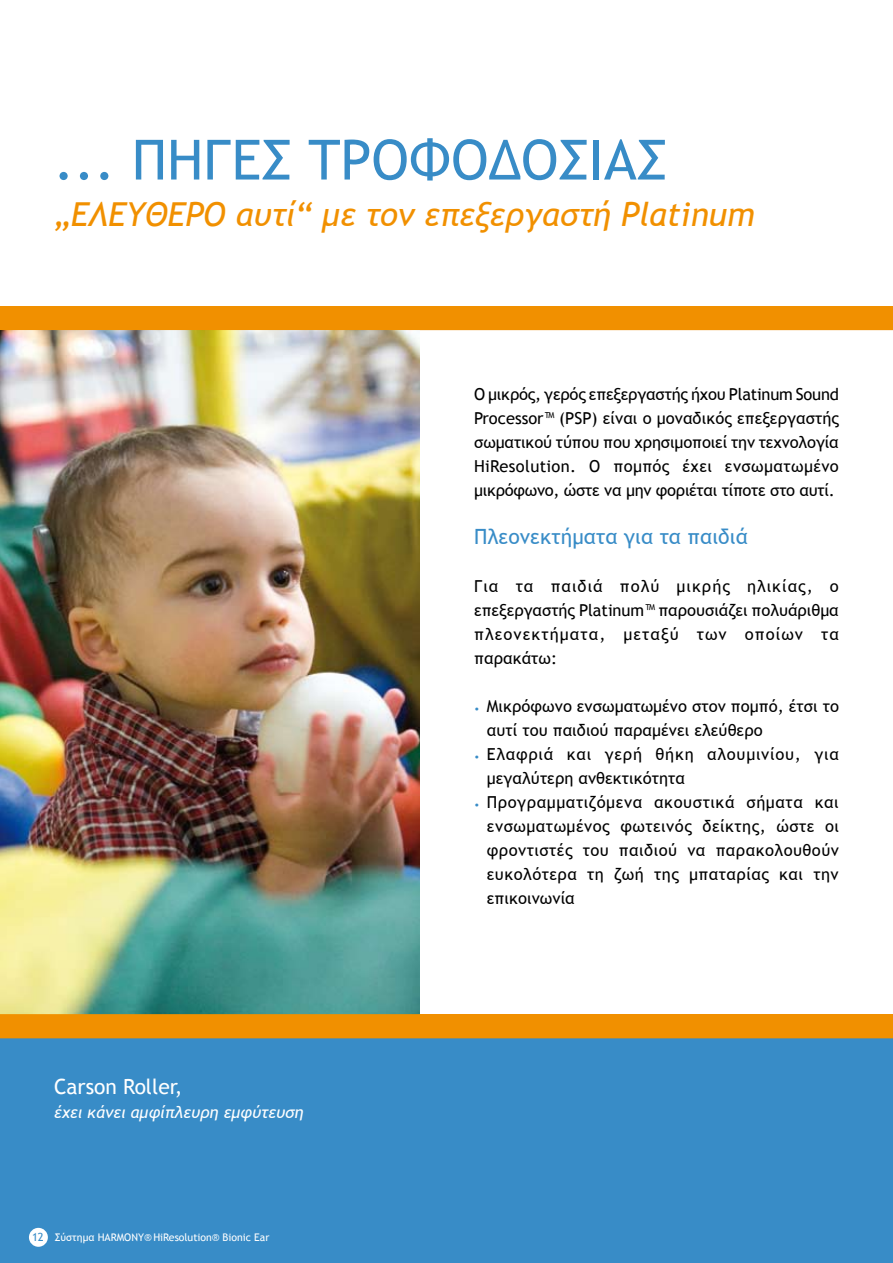
<style>
.page{position:relative;width:893px;height:1263px;background:#fff}
.page>*{position:absolute;margin:0;border:0;box-sizing:border-box;transform-origin:0 0}
.t1{font:55.5px "Trebuchet MS";color:#388cc7}
.t2{font:italic 33px "Trebuchet MS";color:#f19000}
.t3{font:21px "Trebuchet MS";color:#388cc7}
.t4{font:21px "Trebuchet MS";color:#fff}
.t5{font:16.5px/24px "Trebuchet MS";color:#000;text-align:justify}
.t6{font:16.5px/24px "Trebuchet MS";letter-spacing:.04em;color:#000}
.t7{font:italic 16.5px "Trebuchet MS";color:#fff}
.t8{font:10.5px "Trebuchet MS";color:#fff}
.s1{font-size:11.25px;color:#388cc7}
.s2{font-size:10.5px;color:#388cc7}
</style>
<div class="page">
<div style="left:0;top:1028px;width:893px;height:235px;background:#388cc7"></div>
<img style="left:0;top:306px;width:893px;height:732px">
<div style="left:29px;top:1228px;width:19px;height:19px;background:#fff;border-radius:50%"></div>
<h1 class="t1" style="left:54px;top:127px;width:144px">... Πηγές</h1>
<h1 class="t1" style="left:308px;top:127px;width:175px">τροφοδοσίασ</h1>
<h2 class="t2" style="left:54px;top:195px;width:702px">„ΕΛΕΥΘΕΡΟ αυτί“ με τον επεξεργαστή Platinum</h2>
<p class="t4" style="left:54px;top:1074px;width:130px">Carson Roller,</p>
<p class="t7" style="left:54px;top:1102px;width:251px">έχει κάνει αμφίπλευρη εμφύτευση</p>
<p class="t8" style="left:32px;top:1231px;width:239px"><span class="s1">12</span> Σύστημα HARMONY® HiResolution® Bionic Ear</p>
<p class="t5" style="left:474px;top:382px;width:366px">Ο μικρός, γερός επεξεργαστής ήχου Platinum Sound Processor™ (PSP) είναι ο μοναδικός επεξεργαστής σωματικού τύπου που χρησιμοποιεί την τεχνολογία HiResolution. Ο πομπός έχει ενσωματωμένο μικρόφωνο, ώστε να μην φοριέται τίποτε στο αυτί.</p>
<p class="t3" style="left:474px;top:524px;width:275px">Πλεονεκτήματα για τα παιδιά</p>
<p class="t5" style="left:474px;top:574px;width:366px">Για τα παιδιά πολύ μικρής ηλικίας, ο επεξεργαστής Platinum™ παρουσιάζει πολυάριθμα πλεονεκτήματα, μεταξύ των οποίων τα παρακάτω:</p>
<p class="t5" style="left:487px;top:694px;width:354px;text-indent:-13px"><span class="s2">•</span> Μικρόφωνο ενσωματωμένο στον πομπό, έτσι το αυτί του παιδιού παραμένει ελεύθερο</p>
<p class="t6" style="left:487px;top:742px;width:354px;text-indent:-13px"><span class="s2">•</span> Ελαφριά και γερή θήκη αλουμινίου, για μεγαλύτερη ανθεκτικότητα</p>
<p class="t5" style="left:487px;top:790px;width:354px;text-indent:-13px"><span class="s2">•</span> Προγραμματιζόμενα ακουστικά σήματα και ενσωματωμένος φωτεινός δείκτης, ώστε οι φροντιστές του παιδιού να παρακολουθούν ευκολότερα τη ζωή της μπαταρίας και την επικοινωνία</p>
</div>
